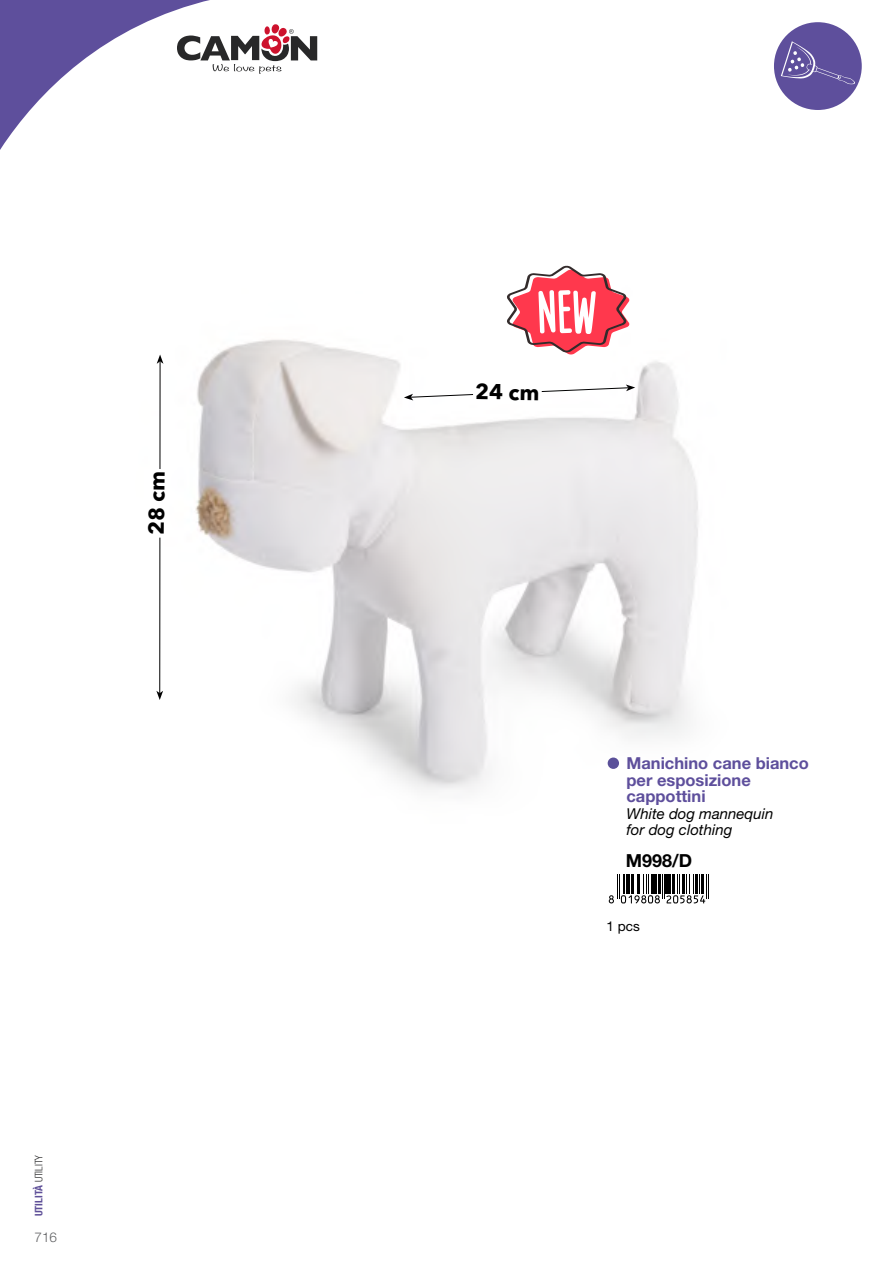
<style>
.page{position:relative;width:893px;height:1263px;background:#fff}
.page>*{position:absolute;margin:0;border:0;box-sizing:border-box;transform-origin:0 0}
.t1{font:700 21.6px "Avenir Next";color:#000}
.t2{font:700 18px "Helvetica Neue LT Std";color:#000}
.t3{font:700 16.5px/16.5px "Helvetica Neue LT Std";color:#5e4f9c}
.t4{font:italic 15px/16.5px "Helvetica Neue LT Std";color:#000}
.t5{font:13.5px "Helvetica Neue LT Std";color:#000}
.t6{font:300 13.5px "Helvetica Neue LT Std";color:#616264}
.t7{font:700 condensed 10.5px "Helvetica Neue LT Std";color:#5e4f98}
.s1{font-weight:300;color:#282829}
</style>
<div class="page">
<img style="left:156px;top:339px;width:543px;height:451px">
<hr style="left:159px;top:361px;width:1px;height:332px;background:#000">
<svg style="left:157px;top:354px;width:6px;height:10px"></svg>
<svg style="left:156px;top:691px;width:7px;height:9px"></svg>
<svg style="left:156px;top:469px;width:14px;height:69px"></svg>
<svg style="left:404px;top:377px;width:231px;height:28px"></svg>
<svg style="left:506px;top:265px;width:124px;height:90px"></svg>
<div style="left:608px;top:757px;width:11px;height:12px;background:#5a5099;border-radius:50%"></div>
<svg style="left:609px;top:874px;width:100px;height:29px"></svg>
<div style="left:774px;top:22px;width:88px;height:88px;background:#5e4f9c;border-radius:50%"></div>
<svg style="left:0;top:0;width:318px;height:150px"></svg>
<svg style="left:177px;top:23px;width:140px;height:51px"></svg>
<svg style="left:781px;top:41px;width:74px;height:43px"></svg>
<h1 class="t1" style="left:138px;top:535px;width:65px;rotate:-89deg">28 cm</h1>
<p class="t7" style="left:32px;top:1216px;width:63px;rotate:-90deg">UTILITÀ <span class="s1">UTILITY</span></p>
<p class="t6" style="left:35px;top:1229px;width:24px">716</p>
<h1 class="t1" style="left:476px;top:373px;width:65px;rotate:1deg">24 cm</h1>
<p class="t3" style="left:626px;top:755px;width:184px">Manichino cane bianco per esposizione cappottini</p>
<p class="t4" style="left:626px;top:805px;width:149px">White dog mannequin for dog clothing</p>
<p class="t2" style="left:626px;top:849px;width:68px">M998/D</p>
<p class="t5" style="left:607px;top:918px;width:35px">1 pcs</p>
</div>
